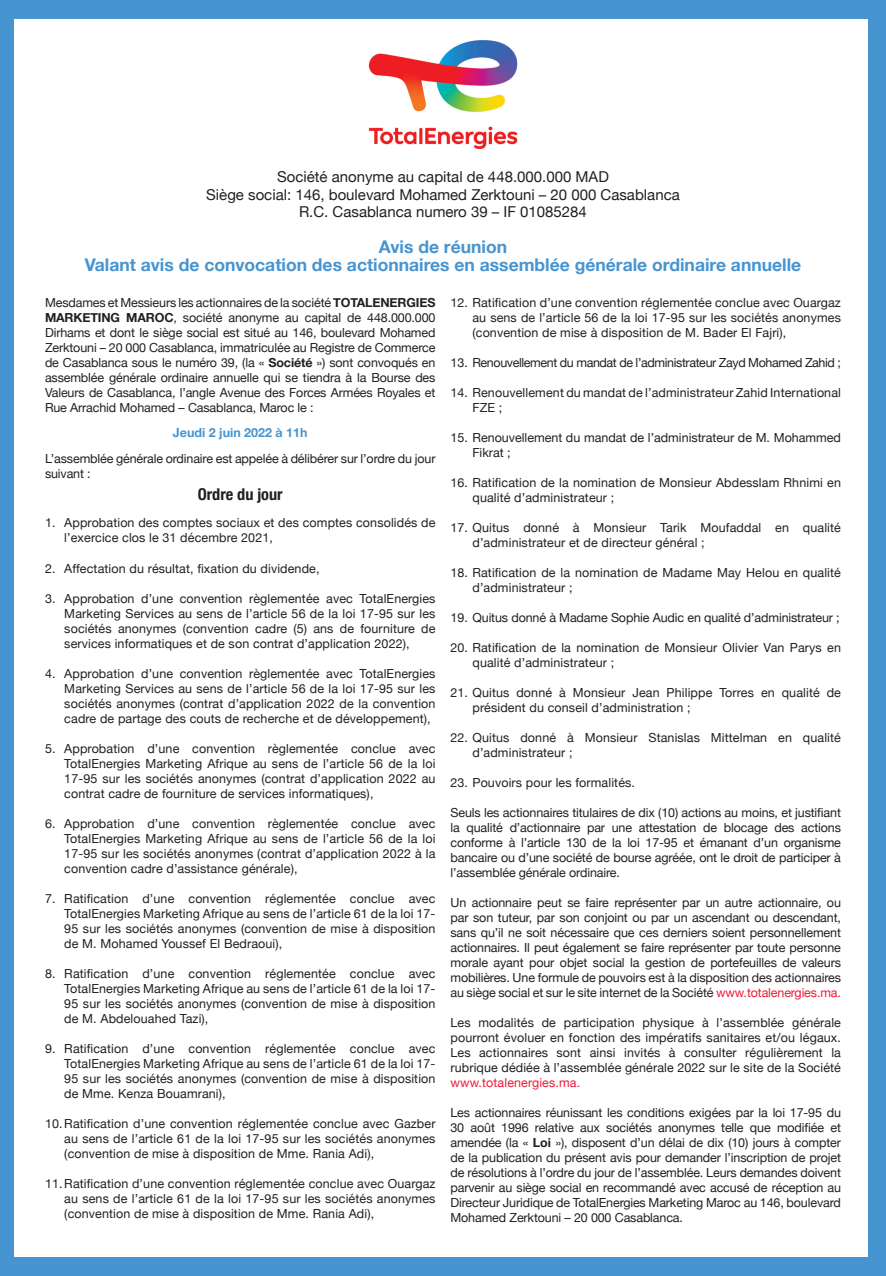
<style>
.page{position:relative;width:886px;height:1276px;background:#fff}
.page>*{position:absolute;margin:0;border:0;box-sizing:border-box;transform-origin:0 0}
.t1{font:700 17.5px/18.8px "Helvetica Neue";color:#4694d0;text-align:center}
.t2{font:700 condensed 16.25px "Helvetica Neue";color:#231f20}
.t3{font:15px/17.5px "Helvetica Neue";color:#231f20;text-align:center}
.t4{font:12.5px/15px "Helvetica Neue";letter-spacing:.01em;color:#231f20;text-align:justify}
.t5{font:12.5px/15px "Helvetica Neue";letter-spacing:-.01em;color:#231f20}
.t6{font:12.5px "Helvetica Neue";letter-spacing:-.03em;color:#231f20}
.t7{font:12.5px "Helvetica Neue";letter-spacing:.01em;color:#ed1a3a}
.t8{font:700 12.5px "Helvetica Neue";color:#4694d0}
.s1{font-weight:700}
.s2{color:#ed1a3a}
</style>
<div class="page">
<div style="left:0;top:1257px;width:886px;height:19px;background:#4694d0"></div>
<div style="left:0;top:0;width:886px;height:18px;background:#4694d0"></div>
<div style="left:0;top:0;width:14px;height:1276px;background:#4694d0"></div>
<div style="left:869px;top:0;width:17px;height:1276px;background:#4694d0"></div>
<img style="left:368px;top:40px;width:150px;height:110px">
<p class="t3" style="left:206px;top:168px;width:475px">Société anonyme au capital de 448.000.000 MAD<br>Siège social: 146, boulevard Mohamed Zerktouni – 20 000 Casablanca<br>R.C. Casablanca numero 39 – IF 01085284</p>
<h1 class="t1" style="left:85px;top:236px;width:718px">Avis de réunion<br>Valant avis de convocation des actionnaires en assemblée générale ordinaire annuelle</h1>
<p class="t4" style="left:45px;top:295px;width:392px">Mesdames et Messieurs les actionnaires de la société <span class="s1">TOTALENERGIES MARKETING MAROC</span>, société anonyme au capital de 448.000.000<br>Dirhams et dont le siège social est situé au 146, boulevard Mohamed Zerktouni – 20 000 Casablanca, immatriculée au Registre de Commerce de Casablanca sous le numéro 39, (la « <span class="s1">Société</span> ») sont convoqués en assemblée générale ordinaire annuelle qui se tiendra à la Bourse des Valeurs de Casablanca, l’angle Avenue des Forces Armées Royales et Rue Arrachid Mohamed – Casablanca, Maroc le :</p>
<p class="t5" style="left:45px;top:451px;width:392px">L’assemblée générale ordinaire est appelée à délibérer sur l’ordre du jour suivant :</p>
<p class="t8" style="left:173px;top:425px;width:136px">Jeudi 2 juin 2022 à 11h</p>
<h2 class="t2" style="left:198px;top:484px;width:86px">Ordre du jour</h2>
<p class="t4" style="left:64px;top:515px;width:373px">Approbation des comptes sociaux et des comptes consolidés de l’exercice clos le 31 décembre 2021,</p>
<p class="t4" style="left:64px;top:560px;width:257px">Affectation du résultat, fixation du dividende,</p>
<p class="t4" style="left:64px;top:590px;width:373px">Approbation d’une convention règlementée avec TotalEnergies Marketing Services au sens de l’article 56 de la loi 17-95 sur les sociétés anonymes (convention cadre (5) ans de fourniture de services informatiques et de son contrat d’application 2022),</p>
<p class="t4" style="left:64px;top:665px;width:373px">Approbation d’une convention règlementée avec TotalEnergies Marketing Services au sens de l’article 56 de la loi 17-95 sur les sociétés anonymes (contrat d’application 2022 de la convention cadre de partage des couts de recherche et de développement),</p>
<p class="t4" style="left:64px;top:740px;width:373px">Approbation d’une convention règlementée conclue avec TotalEnergies Marketing Afrique au sens de l’article 56 de la loi 17-95 sur les sociétés anonymes (contrat d’application 2022 au contrat cadre de fourniture de services informatiques),</p>
<p class="t4" style="left:64px;top:815px;width:373px">Approbation d’une convention règlementée conclue avec TotalEnergies Marketing Afrique au sens de l’article 56 de la loi 17-95 sur les sociétés anonymes (contrat d’application 2022 à la convention cadre d’assistance générale),</p>
<p class="t4" style="left:64px;top:890px;width:373px">Ratification d’une convention réglementée conclue avec TotalEnergies Marketing Afrique au sens de l’article 61 de la loi 17- 95 sur les sociétés anonymes (convention de mise à disposition de M. Mohamed Youssef El Bedraoui),</p>
<p class="t4" style="left:64px;top:965px;width:373px">Ratification d’une convention réglementée conclue avec TotalEnergies Marketing Afrique au sens de l’article 61 de la loi 17- 95 sur les sociétés anonymes (convention de mise à disposition de M. Abdelouahed Tazi),</p>
<p class="t4" style="left:64px;top:1040px;width:373px">Ratification d’une convention réglementée conclue avec TotalEnergies Marketing Afrique au sens de l’article 61 de la loi 17- 95 sur les sociétés anonymes (convention de mise à disposition de Mme. Kenza Bouamrani),</p>
<p class="t4" style="left:64px;top:1115px;width:373px;text-indent:-19px">10.Ratification d’une convention réglementée conclue avec Gazber au sens de l’article 61 de la loi 17-95 sur les sociétés anonymes (convention de mise à disposition de Mme. Rania Adi),</p>
<p class="t4" style="left:64px;top:1175px;width:373px;text-indent:-19px">11.Ratification d’une convention réglementée conclue avec Ouargaz au sens de l’article 61 de la loi 17-95 sur les sociétés anonymes (convention de mise à disposition de Mme. Rania Adi),</p>
<p class="t4" style="left:45px;top:515px;width:12px">1.</p>
<p class="t4" style="left:45px;top:560px;width:12px">2.</p>
<p class="t4" style="left:45px;top:590px;width:12px">3.</p>
<p class="t4" style="left:45px;top:665px;width:12px">4.</p>
<p class="t4" style="left:45px;top:740px;width:12px">5.</p>
<p class="t4" style="left:45px;top:815px;width:12px">6.</p>
<p class="t4" style="left:45px;top:890px;width:12px">7.</p>
<p class="t4" style="left:45px;top:965px;width:12px">8.</p>
<p class="t4" style="left:45px;top:1040px;width:12px">9.</p>
<p class="t4" style="left:472px;top:295px;width:370px;text-indent:-22px">12. Ratification d’une convention réglementée conclue avec Ouargaz au sens de l’article 56 de la loi 17-95 sur les sociétés anonymes (convention de mise à disposition de M. Bader El Fajri),</p>
<p class="t6" style="left:450px;top:355px;width:392px">13. Renouvellement du mandat de l’administrateur Zayd Mohamed Zahid ;</p>
<p class="t4" style="left:472px;top:385px;width:370px;text-indent:-22px">14. Renouvellement du mandat de l’administrateur Zahid International<br>FZE ;</p>
<p class="t4" style="left:472px;top:430px;width:370px;text-indent:-22px">15. Renouvellement du mandat de l’administrateur de M. Mohammed<br>Fikrat ;</p>
<p class="t4" style="left:472px;top:475px;width:370px;text-indent:-22px">16. Ratification de la nomination de Monsieur Abdesslam Rhnimi en qualité d’administrateur ;</p>
<p class="t4" style="left:472px;top:520px;width:370px;text-indent:-22px">17. Quitus donné à Monsieur Tarik Moufaddal en qualité d’administrateur et de directeur général ;</p>
<p class="t4" style="left:472px;top:565px;width:370px;text-indent:-22px">18. Ratification de la nomination de Madame May Helou en qualité d’administrateur ;</p>
<p class="t5" style="left:450px;top:610px;width:391px">19. Quitus donné à Madame Sophie Audic en qualité d’administrateur ;</p>
<p class="t4" style="left:472px;top:640px;width:370px;text-indent:-22px">20. Ratification de la nomination de Monsieur Olivier Van Parys en qualité d’administrateur ;</p>
<p class="t4" style="left:472px;top:685px;width:370px;text-indent:-22px">21. Quitus donné à Monsieur Jean Philippe Torres en qualité de président du conseil d’administration ;</p>
<p class="t4" style="left:472px;top:730px;width:370px;text-indent:-22px">22. Quitus donné à Monsieur Stanislas Mittelman en qualité d’administrateur ;</p>
<p class="t4" style="left:450px;top:775px;width:186px">23. Pouvoirs pour les formalités.</p>
<p class="t4" style="left:450px;top:804px;width:392px">Seuls les actionnaires titulaires de dix (10) actions au moins, et justifiant la qualité d’actionnaire par une attestation de blocage des actions conforme à l’article 130 de la loi 17-95 et émanant d’un organisme bancaire ou d’une société de bourse agréée, ont le droit de participer à l’assemblée générale ordinaire.</p>
<p class="t4" style="left:450px;top:894px;width:392px">Un actionnaire peut se faire représenter par un autre actionnaire, ou par son tuteur, par son conjoint ou par un ascendant ou descendant, sans qu’il ne soit nécessaire que ces derniers soient personnellement actionnaires. Il peut également se faire représenter par toute personne morale ayant pour objet social la gestion de portefeuilles de valeurs mobilières. Une formule de pouvoirs est à la disposition des actionnaires au siège social et sur le site internet de la Société <span class="s2">www.totalenergies.ma.</span></p>
<p class="t4" style="left:450px;top:1014px;width:392px">Les modalités de participation physique à l’assemblée générale pourront évoluer en fonction des impératifs sanitaires et/ou légaux.<br>Les actionnaires sont ainsi invités à consulter régulièrement la rubrique dédiée à l’assemblée générale 2022 sur le site de la Société</p>
<p class="t7" style="left:450px;top:1075px;width:131px">www.totalenergies.ma.</p>
<p class="t4" style="left:450px;top:1104px;width:392px">Les actionnaires réunissant les conditions exigées par la loi 17-95 du 30 août 1996 relative aux sociétés anonymes telle que modifiée et amendée (la « <span class="s1">Loi</span> »), disposent d’un délai de dix (10) jours à compter de la publication du présent avis pour demander l’inscription de projet de résolutions à l’ordre du jour de l’assemblée. Leurs demandes doivent parvenir au siège social en recommandé avec accusé de réception au Directeur Juridique de TotalEnergies Marketing Maroc au 146, boulevard Mohamed Zerktouni – 20 000 Casablanca.</p>
</div>
